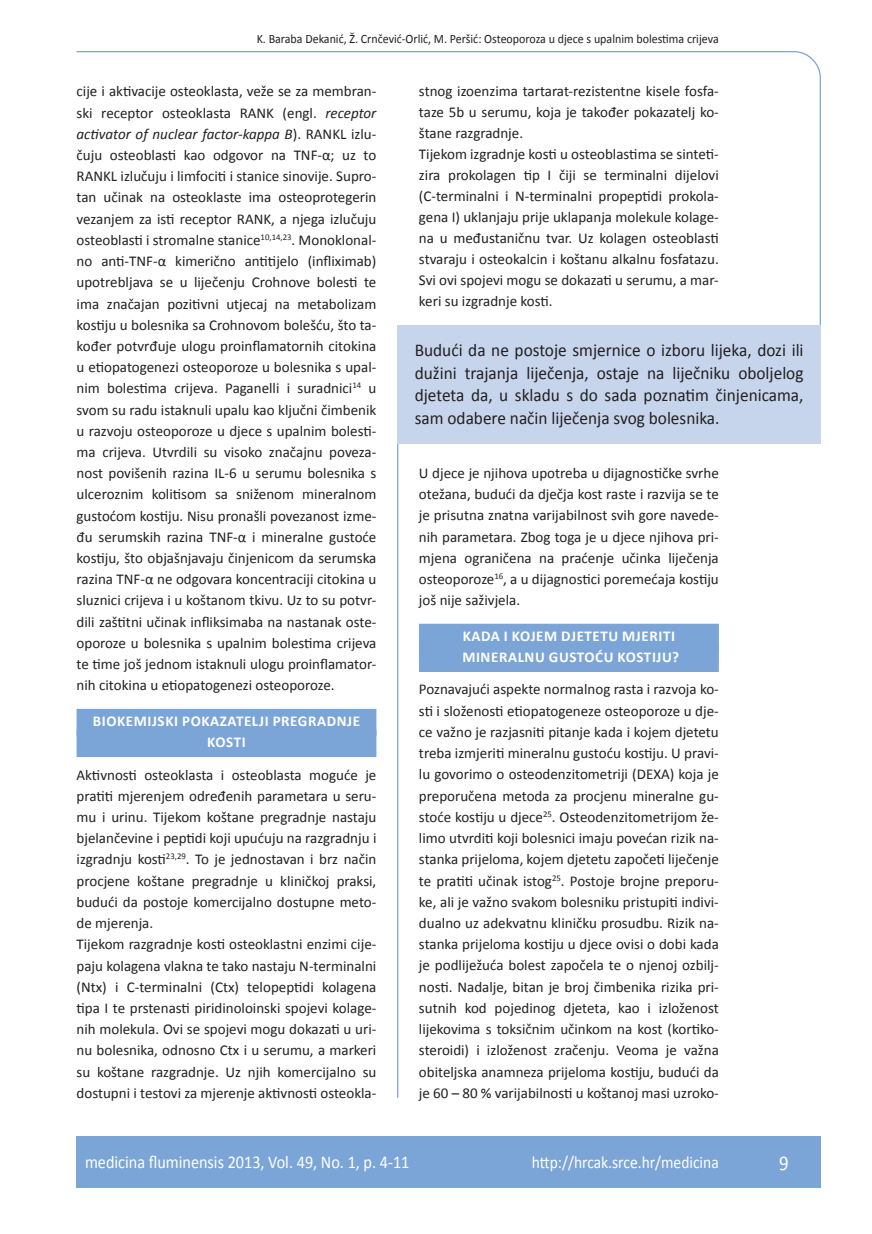
<style>
.page{position:relative;width:872px;height:1234px;background:#fff}
.page>*{position:absolute;margin:0;border:0;box-sizing:border-box;transform-origin:0 0}
.t1{font:21px "Calibri";color:#fff;scale:.9 1}
.t2{font:18px/22.5px "Calibri";color:#231f20;text-align:justify;scale:.96 1}
.t3{font:18px "Calibri";color:#fff;scale:.9 1}
.t4{font:17.25px "Calibri";color:#fff;scale:.9 1}
.t5{font:15px/21.1px "Calibri";color:#231f20;text-align:justify}
.t6{font:700 15px/21.1px "Calibri";letter-spacing:.04em;color:#fff;text-align:center}
.t7{font:12.75px "Calibri";color:#231f20;scale:.94 1}
.s1{font-style:italic}
</style>
<div class="page">
<svg style="left:76px;top:51px;width:745px;height:275px"></svg>
<hr style="left:397px;top:325px;width:1px;height:772px;background:#7ca5d7">
<div style="left:77px;top:1135px;width:744px;height:51px;background:#7ca5d7"></div>
<div style="left:77px;top:708px;width:299px;height:27px;background:#7ca5d7"></div>
<div style="left:77px;top:730px;width:299px;height:27px;background:#7ca5d7"></div>
<div style="left:398px;top:325px;width:422px;height:119px;background:#c6d5ec"></div>
<div style="left:419px;top:623px;width:300px;height:27px;background:#7ca5d7"></div>
<div style="left:419px;top:644px;width:300px;height:27px;background:#7ca5d7"></div>
<p class="t7" style="left:257px;top:30px;width:493px">K. Baraba Dekanić, Ž. Crnčević-Orlić, M. Peršić: Osteoporoza u djece s upalnim bolestima crijeva</p>
<p class="t5" style="left:77px;top:80px;width:301px">cije i aktivacije osteoklasta, veže se za membran&shy;ski receptor osteoklasta RANK (engl. <span class="s1">receptor activator of nuclear factor-kappa B</span>). RANKL izlu&shy;čuju osteoblasti kao odgovor na TNF-α; uz to RANKL izlučuju i limfociti i stanice sinovije. Supro&shy;tan učinak na osteoklaste ima osteoprotegerin vezanjem za isti receptor RANK, a njega izlučuju osteoblasti i stromalne stanice<sup>10,14,23</sup>. Monoklonal&shy;no anti-TNF-α kimerično antitijelo (infliximab) upotrebljava se u liječenju Crohnove bolesti te ima značajan pozitivni utjecaj na metabolizam kostiju u bolesnika sa Crohnovom bolešću, što ta&shy;kođer potvrđuje ulogu proinflamatornih citokina u etiopatogenezi osteoporoze u bolesnika s upal&shy;nim bolestima crijeva. Paganelli i suradnici<sup>14</sup> u svom su radu istaknuli upalu kao ključni čimbenik u razvoju osteoporoze u djece s upalnim bolesti&shy;ma crijeva. Utvrdili su visoko značajnu poveza&shy;nost povišenih razina IL-6 u serumu bolesnika s ulceroznim kolitisom sa sniženom mineralnom gustoćom kostiju. Nisu pronašli povezanost izme&shy;đu serumskih razina TNF-α i mineralne gustoće kostiju, što objašnjavaju činjenicom da serumska razina TNF-α ne odgovara koncentraciji citokina u sluznici crijeva i u koštanom tkivu. Uz to su potvr&shy;dili zaštitni učinak infliksimaba na nastanak oste&shy;oporoze u bolesnika s upalnim bolestima crijeva te time još jednom istaknuli ulogu proinflamator&shy;nih citokina u etiopatogenezi osteoporoze.</p>
<p class="t6" style="left:93px;top:709px;width:269px">BIOKEMIJSKI POKAZATELJI PREGRADNJE<br>KOSTI</p>
<p class="t5" style="left:77px;top:763px;width:301px;text-align:left">Aktivnosti osteoklasta i osteoblasta moguće je pratiti mjerenjem određenih parametara u seru&shy;mu i urinu. Tijekom koštane pregradnje nastaju bjelančevine i peptidi koji upućuju na razgradnju i izgradnju kosti<sup>23,29</sup>. To je jednostavan i brz način procjene koštane pregradnje u kliničkoj praksi, budući da postoje komercijalno dostupne meto&shy;de mjerenja.<br>Tijekom razgradnje kosti osteoklastni enzimi cije&shy;paju kolagena vlakna te tako nastaju N-terminalni (Ntx) i C-terminalni (Ctx) telopeptidi kolagena tipa I te prstenasti piridinoloinski spojevi kolage&shy;nih molekula. Ovi se spojevi mogu dokazati u uri&shy;nu bolesnika, odnosno Ctx i u serumu, a markeri su koštane razgradnje. Uz njih komercijalno su dostupni i testovi za mjerenje aktivnosti osteokla-</p>
<p class="t5" style="left:419px;top:80px;width:301px;text-align:left">stnog izoenzima tartarat-rezistentne kisele fosfa&shy;taze 5b u serumu, koja je također pokazatelj ko&shy;štane razgradnje.<br>Tijekom izgradnje kosti u osteoblastima se sinteti&shy;zira prokolagen tip I čiji se terminalni dijelovi (C-terminalni i N-terminalni propeptidi prokola&shy;gena I) uklanjaju prije uklapanja molekule kolage&shy;na u međustaničnu tvar. Uz kolagen osteoblasti stvaraju i osteokalcin i koštanu alkalnu fosfatazu.<br>Svi ovi spojevi mogu se dokazati u serumu, a mar&shy;keri su izgradnje kosti.</p>
<p class="t2" style="left:415px;top:338px;width:406px">Budući da ne postoje smjernice o izboru lijeka, dozi ili dužini trajanja liječenja, ostaje na liječniku oboljelog djeteta da, u skladu s do sada poznatim činjenicama, sam odabere način liječenja svog bolesnika.</p>
<p class="t5" style="left:419px;top:461px;width:301px">U djece je njihova upotreba u dijagnostičke svrhe otežana, budući da dječja kost raste i razvija se te je prisutna znatna varijabilnost svih gore navede&shy;nih parametara. Zbog toga je u djece njihova pri&shy;mjena ograničena na praćenje učinka liječenja osteoporoze<sup>16</sup>, a u dijagnostici poremećaja kostiju još nije saživjela.</p>
<p class="t6" style="left:462px;top:624px;width:218px;text-align:left">KADA I KOJEM DJETETU MJERITI<br>MINERALNU GUSTOĆU KOSTIJU?</p>
<p class="t5" style="left:419px;top:678px;width:301px">Poznavajući aspekte normalnog rasta i razvoja ko&shy;sti i složenosti etiopatogeneze osteoporoze u dje&shy;ce važno je razjasniti pitanje kada i kojem djetetu treba izmjeriti mineralnu gustoću kostiju. U pravi&shy;lu govorimo o osteodenzitometriji (DEXA) koja je preporučena metoda za procjenu mineralne gu&shy;stoće kostiju u djece<sup>25</sup>. Osteodenzitometrijom že&shy;limo utvrditi koji bolesnici imaju povećan rizik na&shy;stanka prijeloma, kojem djetetu započeti liječenje te pratiti učinak istog<sup>25</sup>. Postoje brojne preporu&shy;ke, ali je važno svakom bolesniku pristupiti indivi&shy;dualno uz adekvatnu kliničku prosudbu. Rizik na&shy;stanka prijeloma kostiju u djece ovisi o dobi kada je podliježuća bolest započela te o njenoj ozbilj&shy;nosti. Nadalje, bitan je broj čimbenika rizika pri&shy;sutnih kod pojedinog djeteta, kao i izloženost lijekovima s toksičnim učinkom na kost (kortiko&shy;steroidi) i izloženost zračenju. Veoma je važna obiteljska anamneza prijeloma kostiju, budući da je 60 – 80 % varijabilnosti u koštanoj masi uzroko-</p>
<p class="t3" style="left:85px;top:1150px;width:362px">medicina fluminensis 2013, Vol. 49, No. 1, p. 4-11</p>
<p class="t4" style="left:532px;top:1151px;width:209px">http://hrcak.srce.hr/medicina</p>
<h1 class="t1" style="left:779px;top:1149px;width:12px">9</h1>
</div>
